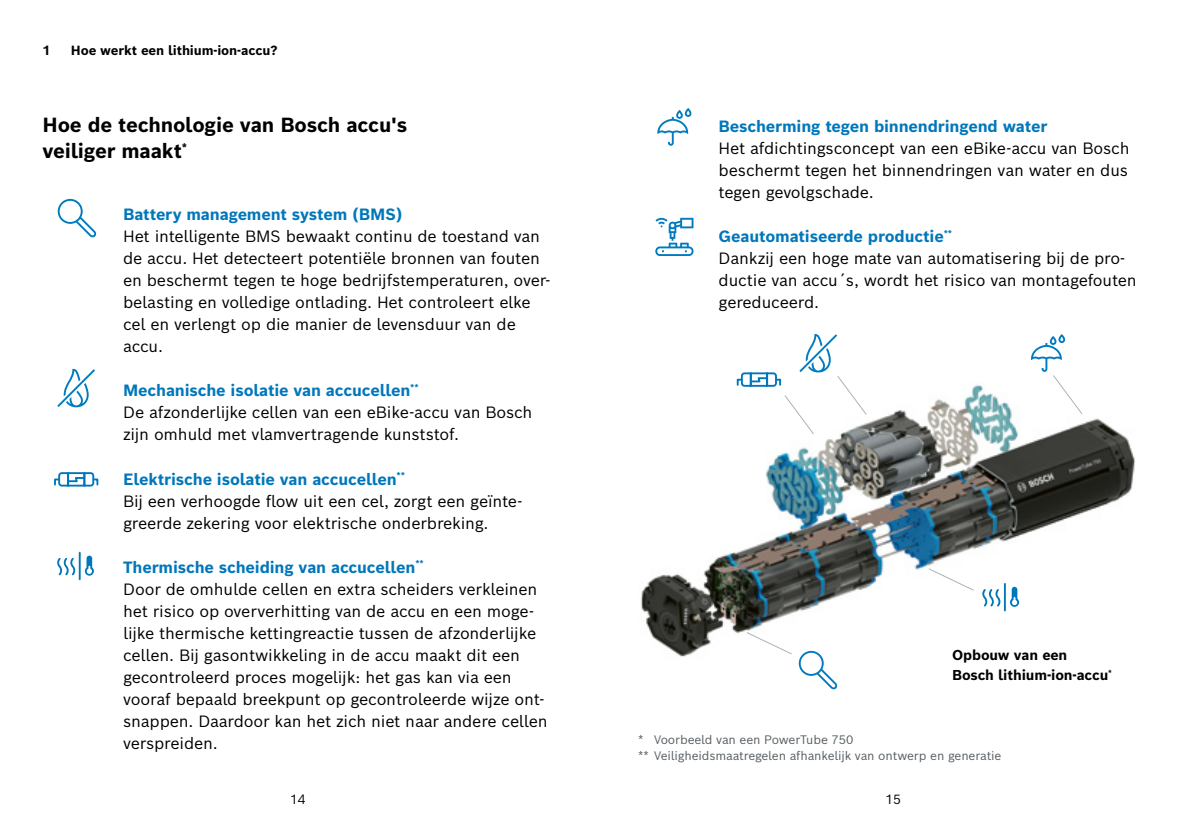
<style>
.page{position:relative;width:1191px;height:840px;background:#fff}
.page>*{position:absolute;margin:0;border:0;box-sizing:border-box;transform-origin:0 0}
.t1{font:700 20px/26px "Bosch Sans";letter-spacing:-.01em;color:#000}
.t2{font:16px/22px "Bosch Sans";letter-spacing:-.01em;color:#000}
.t3{font:700 16px "Bosch Sans";letter-spacing:-.01em;color:#07b}
.t4{font:700 14px/20px "Bosch Sans";letter-spacing:-.01em;color:#000}
.t5{font:700 13px "Bosch Sans";letter-spacing:-.01em;color:#000}
.t6{font:13px "Bosch Sans";color:#000}
.t7{font:12px/16px "Bosch Sans";letter-spacing:-.01em;color:#565d62}
.s1{font-weight:700;color:#07b}
</style>
<div class="page">
<img style="left:641px;top:385px;width:494px;height:272px">
<svg style="left:927px;top:567px;width:78px;height:43px"></svg>
<div style="left:1011px;top:589px;width:6px;height:13px;background:#07b"></div>
<svg style="left:1010px;top:597px;width:9px;height:9px"></svg>
<svg style="left:1012px;top:597px;width:5px;height:7px"></svg>
<svg style="left:736px;top:334px;width:131px;height:101px"></svg>
<svg style="left:1031px;top:334px;width:52px;height:81px"></svg>
<svg style="left:745px;top:631px;width:92px;height:58px"></svg>
<svg style="left:54px;top:472px;width:45px;height:15px"></svg>
<svg style="left:57px;top:557px;width:18px;height:19px"></svg>
<hr style="left:79px;top:552px;width:2px;height:27px;background:#07b">
<div style="left:86px;top:558px;width:6px;height:12px;background:#07b"></div>
<svg style="left:85px;top:566px;width:9px;height:9px"></svg>
<svg style="left:87px;top:566px;width:5px;height:7px"></svg>
<svg style="left:657px;top:108px;width:34px;height:38px"></svg>
<svg style="left:57px;top:368px;width:38px;height:39px"></svg>
<svg style="left:58px;top:199px;width:38px;height:38px"></svg>
<svg style="left:655px;top:217px;width:38px;height:39px"></svg>
<p class="t5" style="left:43px;top:42px;width:10px">1</p>
<p class="t5" style="left:71px;top:42px;width:208px">Hoe werkt een lithium-ion-accu?</p>
<p class="t1" style="left:43px;top:111px;width:366px">Hoe de technologie van Bosch accu's veiliger maakt<sup>*</sup></p>
<p class="t3" style="left:123px;top:203px;width:281px">Battery management system (BMS)</p>
<p class="t2" style="left:123px;top:225px;width:429px">Het intelligente BMS bewaakt continu de toestand van de accu. Het detecteert potentiële bronnen van fouten en beschermt tegen te hoge bedrijfstemperaturen, over&shy;belasting en volledige ontlading. Het controleert elke cel en verlengt op die manier de levensduur van de accu.</p>
<p class="t2" style="left:123px;top:379px;width:411px"><span class="s1">Mechanische isolatie van accucellen</span><sup>**<br></sup>De afzonderlijke cellen van een eBike-accu van Bosch zijn omhuld met vlamvertragende kunststof.</p>
<p class="t2" style="left:123px;top:467px;width:401px"><span class="s1">Elektrische isolatie van accucellen</span><sup>**<br></sup>Bij een verhoogde flow uit een cel, zorgt een geïnte&shy;greerde zekering voor elektrische onderbreking.</p>
<p class="t2" style="left:123px;top:555px;width:426px"><span class="s1">Thermische scheiding van accucellen</span><sup>**<br></sup>Door de omhulde cellen en extra scheiders verkleinen het risico op oververhitting van de accu en een moge&shy;lijke thermische kettingreactie tussen de afzonderlijke cellen. Bij gasontwikkeling in de accu maakt dit een gecontroleerd proces mogelijk: het gas kan via een vooraf bepaald breekpunt op gecontroleerde wijze ont&shy;snappen. Daardoor kan het zich niet naar andere cellen verspreiden.</p>
<p class="t3" style="left:718px;top:115px;width:330px">Bescherming tegen binnendringend water</p>
<p class="t2" style="left:718px;top:137px;width:412px;text-align:justify">Het afdichtingsconcept van een eBike-accu van Bosch beschermt tegen het binnendringen van water en dus tegen gevolgschade.</p>
<p class="t2" style="left:718px;top:225px;width:419px"><span class="s1">Geautomatiseerde productie</span><sup>**<br></sup>Dankzij een hoge mate van automatisering bij de pro&shy;ductie van accu´s, wordt het risico van montagefouten gereduceerd.</p>
<p class="t4" style="left:952px;top:644px;width:161px">Opbouw van een<br>Bosch lithium-ion-accu<sup>*</sup></p>
<p class="t7" style="left:638px;top:730px;width:365px">* Voorbeeld van een PowerTube 750<br>** Veiligheidsmaatregelen afhankelijk van ontwerp en generatie</p>
<p class="t6" style="left:290px;top:789px;width:17px">14</p>
<p class="t6" style="left:885px;top:789px;width:17px">15</p>
</div>
